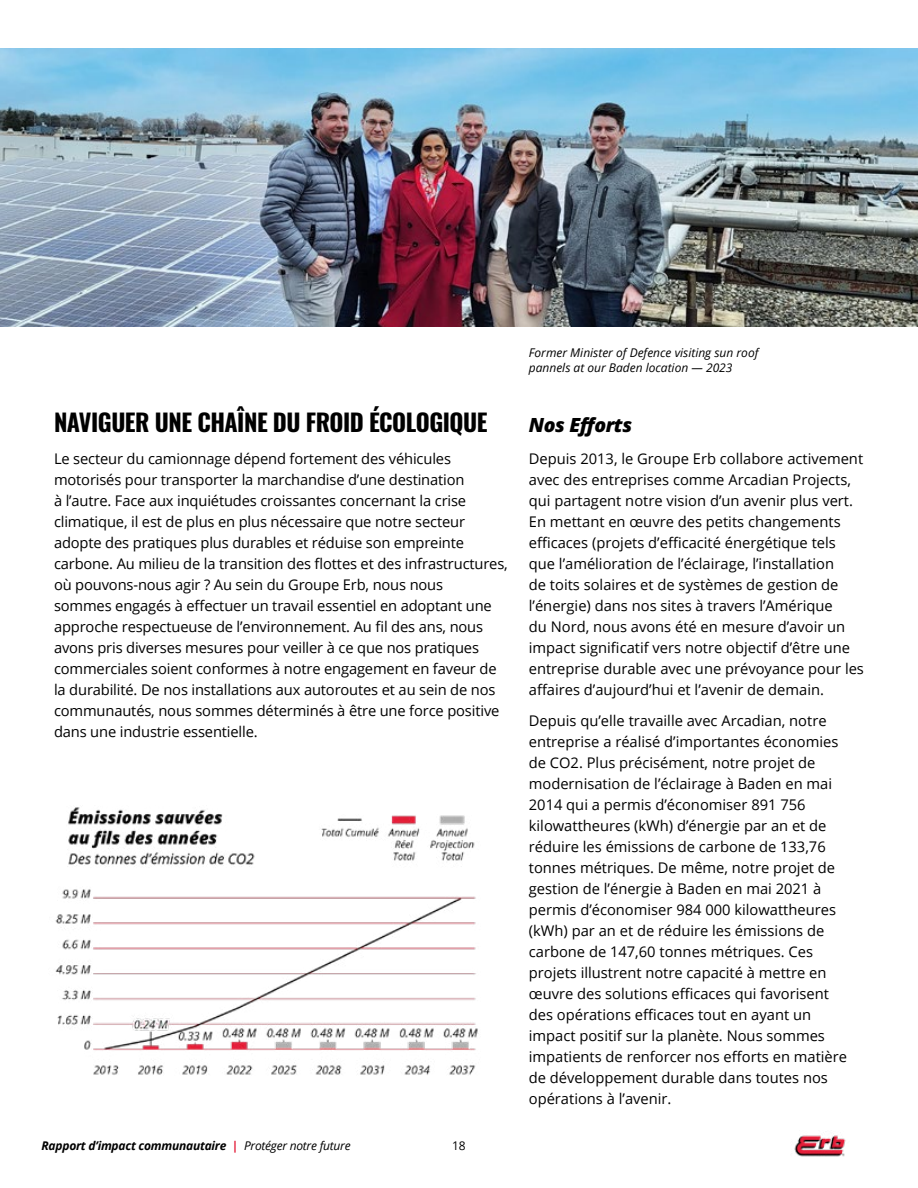
<style>
.page{position:relative;width:918px;height:1188px;background:#fff}
.page>*{position:absolute;margin:0;border:0;box-sizing:border-box;transform-origin:0 0}
.t1{font:700 24px "Oswald";letter-spacing:-.02em;color:#000}
.t2{font:italic 800 19.5px "Open Sans";letter-spacing:-.02em;color:#000}
.t3{font:14.7px/21px "Open Sans";color:#000}
.t4{font:italic 12px/14.4px "Open Sans";color:#000}
.t5{font:italic 700 12px "Open Sans";letter-spacing:-.02em;color:#000}
.t6{font:12px "Open Sans";color:#000}
.s1{color:#e41d39}
.s2{font-weight:400}
</style>
<div class="page">
<img style="left:794px;top:1135px;width:52px;height:22px">
<img style="left:55px;top:807px;width:424px;height:268px">
<img style="left:0;top:49px;width:918px;height:278px">
<h1 class="t1" style="left:54px;top:410px;width:435px">NAVIGUER UNE CHAÎNE DU FROID ÉCOLOGIQUE</h1>
<p class="t3" style="left:54px;top:447px;width:455px">Le secteur du camionnage dépend fortement des véhicules motorisés pour transporter la marchandise d’une destination<br>à l’autre. Face aux inquiétudes croissantes concernant la crise climatique, il est de plus en plus nécessaire que notre secteur adopte des pratiques plus durables et réduise son empreinte carbone. Au milieu de la transition des flottes et des infrastructures, où pouvons-nous agir ? Au sein du Groupe Erb, nous nous<br>sommes engagés à effectuer un travail essentiel en adoptant une approche respectueuse de l’environnement. Au fil des ans, nous avons pris diverses mesures pour veiller à ce que nos pratiques commerciales soient conformes à notre engagement en faveur de la durabilité. De nos installations aux autoroutes et au sein de nos communautés, nous sommes déterminés à être une force positive dans une industrie essentielle.</p>
<p class="t5" style="left:42px;top:1137px;width:311px">Rapport d’impact communautaire <span class="s1">|</span> <span class="s2">Protéger notre future</span></p>
<p class="t6" style="left:452px;top:1137px;width:15px">18</p>
<p class="t4" style="left:529px;top:345px;width:231px">Former Minister of Defence visiting sun roof pannels at our Baden location — 2023</p>
<h2 class="t2" style="left:529px;top:411px;width:105px">Nos Efforts</h2>
<p class="t3" style="left:529px;top:447px;width:337px">Depuis 2013, le Groupe Erb collabore activement avec des entreprises comme Arcadian Projects, qui partagent notre vision d’un avenir plus vert.<br>En mettant en œuvre des petits changements efficaces (projets d’efficacité énergétique tels que l’amélioration de l’éclairage, l’installation<br>de toits solaires et de systèmes de gestion de l’énergie) dans nos sites à travers l’Amérique<br>du Nord, nous avons été en mesure d’avoir un impact significatif vers notre objectif d’être une entreprise durable avec une prévoyance pour les affaires d’aujourd’hui et l’avenir de demain.</p>
<p class="t3" style="left:529px;top:710px;width:320px">Depuis qu’elle travaille avec Arcadian, notre entreprise a réalisé d’importantes économies de CO2. Plus précisément, notre projet de modernisation de l’éclairage à Baden en mai 2014 qui a permis d’économiser 891 756 kilowattheures (kWh) d’énergie par an et de réduire les émissions de carbone de 133,76 tonnes métriques. De même, notre projet de gestion de l’énergie à Baden en mai 2021 à permis d’économiser 984 000 kilowattheures (kWh) par an et de réduire les émissions de carbone de 147,60 tonnes métriques. Ces projets illustrent notre capacité à mettre en œuvre des solutions efficaces qui favorisent des opérations efficaces tout en ayant un impact positif sur la planète. Nous sommes impatients de renforcer nos efforts en matière de développement durable dans toutes nos opérations à l’avenir.</p>
</div>
